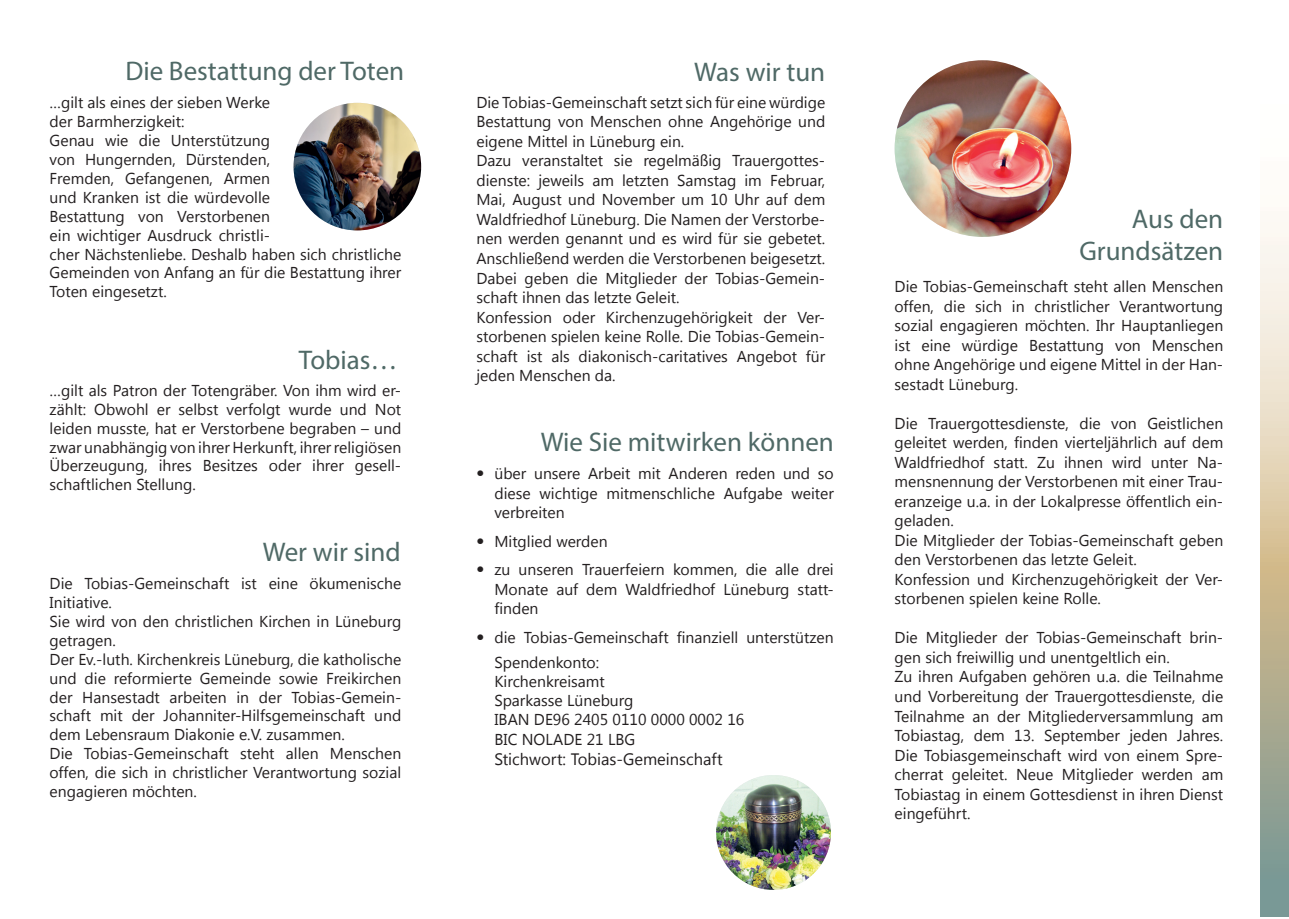
<style>
.page{position:relative;width:1289px;height:919px;background:#fff}
.page>*{position:absolute;margin:0;border:0;box-sizing:border-box;transform-origin:0 0}
.t1{font:27px/32.4px "Myriad Pro";color:#4f6966;text-align:right}
.t2{font:16.5px "Segoe UI";color:#231f20}
.t3{font:15.75px/19.5px "Segoe UI";color:#231f20}
.s1{font-family:"Agfa Rotis Sans Serif"}
</style>
<div class="page">
<img style="left:894px;top:60px;width:177px;height:177px;border-radius:88px">
<img style="left:293px;top:103px;width:128px;height:127px;border-radius:64px">
<svg style="left:1260px;top:211px;width:28px;height:705px;background:#c7c3ae"></svg>
<img style="left:716px;top:775px;width:115px;height:114px;border-radius:57px">
<h1 class="t1" style="left:125px;top:54px;width:280px">Die Bestattung der Toten</h1>
<h1 class="t1" style="left:694px;top:55px;width:132px">Was wir tun</h1>
<p class="t3" style="left:476px;top:92px;width:350px">Die Tobias-Gemeinschaft setzt sich für eine würdige Bestattung von Menschen ohne Angehörige und eigene Mittel in Lüneburg ein.<br>Dazu veranstaltet sie regelmäßig Trauergottes&shy;dienste: jeweils am letzten Samstag im Februar, Mai, August und November um 10 Uhr auf dem Waldfriedhof Lüneburg. Die Namen der Verstorbe&shy;nen werden genannt und es wird für sie gebetet.<br>Anschließend werden die Verstorbenen beigesetzt.<br>Dabei geben die Mitglieder der Tobias-Gemein&shy;schaft ihnen das letzte Geleit.<br>Konfession oder Kirchenzugehörigkeit der Ver&shy;storbenen spielen keine Rolle. Die Tobias-Gemein&shy;schaft ist als diakonisch-caritatives Angebot für jeden Menschen da.</p>
<p class="t3" style="left:50px;top:92px;width:353px;line-height:18.9px">…gilt als eines der sieben Werke<br>der Barmherzigkeit:<br>Genau wie die Unterstützung<br>von Hungernden, Dürstenden,<br>Fremden, Gefangenen, Armen<br>und Kranken ist die würdevolle<br>Bestattung von Verstorbenen<br>ein wichtiger Ausdruck christli-<br>cher Nächstenliebe. Deshalb haben sich christliche<br>Gemeinden von Anfang an für die Bestattung ihrer<br>Toten eingesetzt.</p>
<h1 class="t1" style="left:299px;top:343px;width:100px">Tobias…</h1>
<p class="t3" style="left:50px;top:380px;width:353px;line-height:18.9px;text-align:justify">…gilt als Patron der Totengräber. Von ihm wird er&shy;zählt: Obwohl er selbst verfolgt wurde und Not leiden musste, hat er Verstorbene begraben – und zwar unabhängig von ihrer Herkunft, ihrer religiösen Überzeugung, ihres Besitzes oder ihrer gesell&shy;schaftlichen Stellung.</p>
<h1 class="t1" style="left:541px;top:425px;width:294px">Wie Sie mitwirken können</h1>
<p class="t3" style="left:494px;top:463px;width:341px;text-align:justify;text-indent:-18px"><span class="s1">•</span> über unsere Arbeit mit Anderen reden und so diese wichtige mitmenschliche Aufgabe weiter verbreiten</p>
<p class="t3" style="left:476px;top:530px;width:133px"><span class="s1">•</span> Mitglied werden</p>
<p class="t3" style="left:494px;top:559px;width:341px;text-align:justify;text-indent:-18px"><span class="s1">•</span> zu unseren Trauerfeiern kommen, die alle drei Monate auf dem Waldfriedhof Lüneburg statt&shy;finden</p>
<p class="t3" style="left:494px;top:623px;width:341px;line-height:25.5px;text-indent:-18px"><span class="s1">•</span> die Tobias-Gemeinschaft finanziell unterstützen<br>Spendenkonto:</p>
<p class="t3" style="left:494px;top:671px;width:251px">Kirchenkreisamt<br>Sparkasse Lüneburg<br>IBAN DE96 2405 0110 0000 0002 16<br>BIC NOLADE 21 LBG</p>
<p class="t2" style="left:494px;top:747px;width:230px">Stichwort: Tobias-Gemeinschaft</p>
<h1 class="t1" style="left:263px;top:535px;width:139px">Wer wir sind</h1>
<p class="t3" style="left:50px;top:573px;width:353px;line-height:18.9px">Die Tobias-Gemeinschaft ist eine ökumenische Initiative.<br>Sie wird von den christlichen Kirchen in Lüneburg getragen.<br>Der Ev.-luth. Kirchenkreis Lüneburg, die katholische und die reformierte Gemeinde sowie Freikirchen der Hansestadt arbeiten in der Tobias-Gemein&shy;schaft mit der Johanniter-Hilfsgemeinschaft und dem Lebensraum Diakonie e.V. zusammen.<br>Die Tobias-Gemeinschaft steht allen Menschen offen, die sich in christlicher Verantwortung sozial engagieren möchten.</p>
<h1 class="t1" style="left:1079px;top:202px;width:145px">Aus den<br>Grundsätzen</h1>
<p class="t3" style="left:894px;top:276px;width:330px;text-align:justify">Die Tobias-Gemeinschaft steht allen Menschen offen, die sich in christlicher Verantwortung sozial engagieren möchten. Ihr Hauptanliegen ist eine würdige Bestattung von Menschen ohne Angehörige und eigene Mittel in der Han&shy;sestadt Lüneburg.</p>
<p class="t3" style="left:894px;top:413px;width:330px">Die Trauergottesdienste, die von Geistlichen geleitet werden, finden vierteljährlich auf dem Waldfriedhof statt. Zu ihnen wird unter Na&shy;mensnennung der Verstorbenen mit einer Trau&shy;eranzeige u.a. in der Lokalpresse öffentlich ein&shy;geladen.<br>Die Mitglieder der Tobias-Gemeinschaft geben den Verstorbenen das letzte Geleit.<br>Konfession und Kirchenzugehörigkeit der Ver&shy;storbenen spielen keine Rolle.</p>
<p class="t3" style="left:894px;top:627px;width:330px">Die Mitglieder der Tobias-Gemeinschaft brin&shy;gen sich freiwillig und unentgeltlich ein.<br>Zu ihren Aufgaben gehören u.a. die Teilnahme und Vorbereitung der Trauergottesdienste, die Teilnahme an der Mitgliederversammlung am Tobiastag, dem 13. September jeden Jahres.<br>Die Tobiasgemeinschaft wird von einem Spre&shy;cherrat geleitet. Neue Mitglieder werden am Tobiastag in einem Gottesdienst in ihren Dienst eingeführt.</p>
</div>
